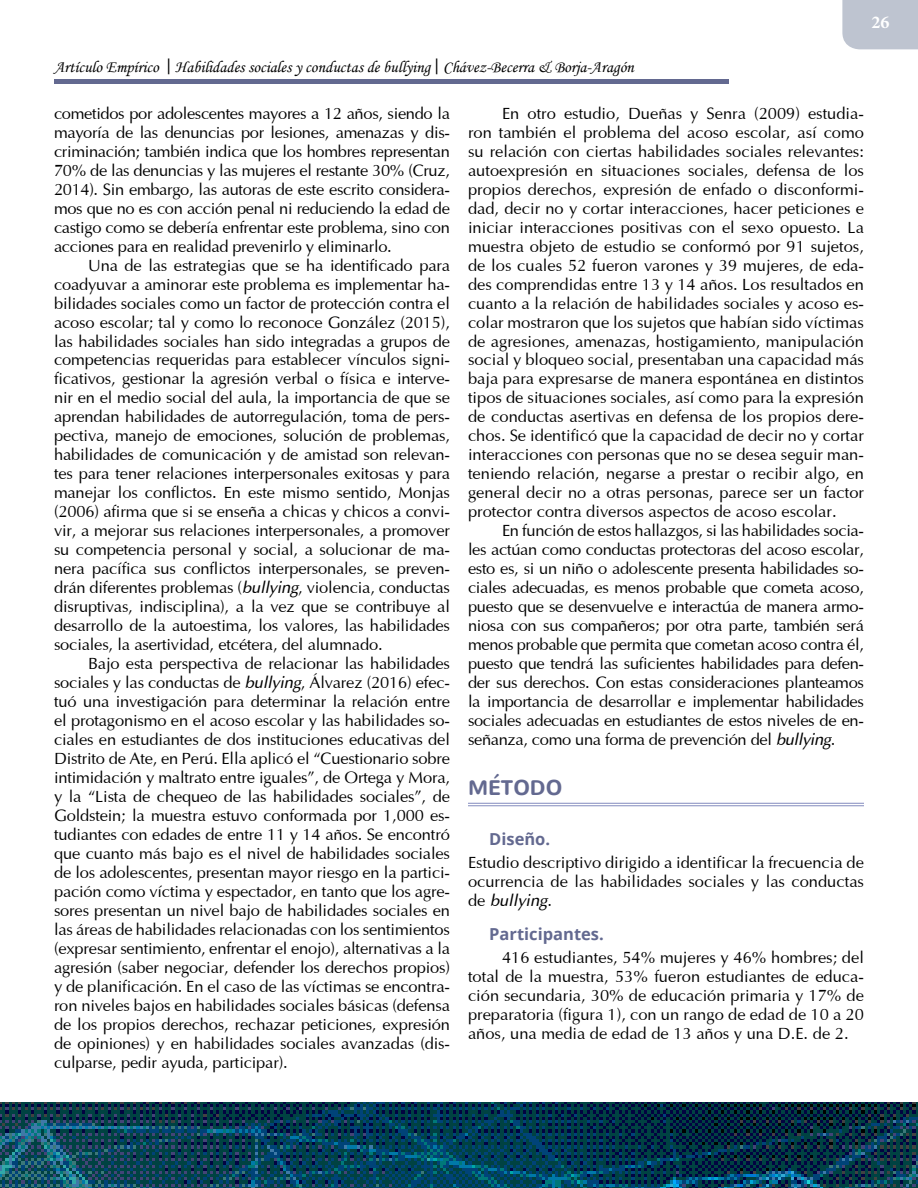
<style>
.page{position:relative;width:918px;height:1188px;background:#fff}
.page>*{position:absolute;margin:0;border:0;box-sizing:border-box;transform-origin:0 0}
.Nivel_1{font:800 21px "Nunito";color:#636990}
.t1{font:700 18px "Minion Pro";color:#fff}
.t2{font:16.5px/18.9px "Optima";letter-spacing:-.01em;color:#000;text-align:justify}
.t3{font:16.5px "Monotype Corsiva";color:#000}
.Nivel_2{font:700 16.5px "Open Sans";color:#636990}
.s1{font-family:"Soberana Sans";font-size:15px}
.s2{font-style:italic}
</style>
<div class="page">
<div style="left:54px;top:79px;width:675px;height:5px;background:#636990"></div>
<div style="left:842px;top:0;width:76px;height:49px;background:#bec4d0"></div>
<img style="left:0;top:1103px;width:918px;height:85px">
<hr style="left:468px;top:803px;width:396px;height:1px;background:#838bbe">
<hr style="left:468px;top:806px;width:396px;height:1px;background:#838bbe">
<p class="t3" style="left:54px;top:57px;width:581px">Artículo Empírico <span class="s1">|</span> Habilidades sociales y conductas de bullying <span class="s1">|</span> Chávez-Becerra &amp; Borja-Aragón</p>
<p class="t1" style="left:872px;top:10px;width:19px">26</p>
<p class="t2" style="left:54px;top:103px;width:397px">cometidos por adolescentes mayores a 12 años, siendo la mayoría de las denuncias por lesiones, amenazas y dis&shy;criminación; también indica que los hombres representan 70% de las denuncias y las mujeres el restante 30% (Cruz, 2014). Sin embargo, las autoras de este escrito considera&shy;mos que no es con acción penal ni reduciendo la edad de castigo como se debería enfrentar este problema, sino con acciones para en realidad prevenirlo y eliminarlo.</p>
<p class="t2" style="left:54px;top:254px;width:398px;text-indent:34px">Una de las estrategias que se ha identificado para coadyuvar a aminorar este problema es implementar ha&shy;bilidades sociales como un factor de protección contra el acoso escolar; tal y como lo reconoce González (2015), las habilidades sociales han sido integradas a grupos de competencias requeridas para establecer vínculos signi&shy;ficativos, gestionar la agresión verbal o física e interve&shy;nir en el medio social del aula, la importancia de que se aprendan habilidades de autorregulación, toma de pers&shy;pectiva, manejo de emociones, solución de problemas, habilidades de comunicación y de amistad son relevan&shy;tes para tener relaciones interpersonales exitosas y para manejar los conflictos. En este mismo sentido, Monjas (2006) afirma que si se enseña a chicas y chicos a convi&shy;vir, a mejorar sus relaciones interpersonales, a promover su competencia personal y social, a solucionar de ma&shy;nera pacífica sus conflictos interpersonales, se preven&shy;drán diferentes problemas (<span class="s2">bullying</span>, violencia, conductas disruptivas, indisciplina), a la vez que se contribuye al desarrollo de la autoestima, los valores, las habilidades sociales, la asertividad, etcétera, del alumnado.</p>
<p class="t2" style="left:54px;top:653px;width:398px;text-indent:34px">Bajo esta perspectiva de relacionar las habilidades sociales y las conductas de <span class="s2">bullying</span>, Álvarez (2016) efec&shy;tuó una investigación para determinar la relación entre el protagonismo en el acoso escolar y las habilidades so&shy;ciales en estudiantes de dos instituciones educativas del Distrito de Ate, en Perú. Ella aplicó el “Cuestionario sobre intimidación y maltrato entre iguales”, de Ortega y Mora, y la “Lista de chequeo de las habilidades sociales”, de Goldstein; la muestra estuvo conformada por 1,000 es&shy;tudiantes con edades de entre 11 y 14 años. Se encontró que cuanto más bajo es el nivel de habilidades sociales de los adolescentes, presentan mayor riesgo en la partici&shy;pación como víctima y espectador, en tanto que los agre&shy;sores presentan un nivel bajo de habilidades sociales en las áreas de habilidades relacionadas con los sentimientos (expresar sentimiento, enfrentar el enojo), alternativas a la agresión (saber negociar, defender los derechos propios) y de planificación. En el caso de las víctimas se encontra&shy;ron niveles bajos en habilidades sociales básicas (defensa de los propios derechos, rechazar peticiones, expresión de opiniones) y en habilidades sociales avanzadas (dis&shy;culparse, pedir ayuda, participar).</p>
<p class="t2" style="left:468px;top:103px;width:398px;text-indent:34px">En otro estudio, Dueñas y Senra (2009) estudia&shy;ron también el problema del acoso escolar, así como su relación con ciertas habilidades sociales relevantes: autoexpresión en situaciones sociales, defensa de los propios derechos, expresión de enfado o disconformi&shy;dad, decir no y cortar interacciones, hacer peticiones e iniciar interacciones positivas con el sexo opuesto. La muestra objeto de estudio se conformó por 91 sujetos, de los cuales 52 fueron varones y 39 mujeres, de eda&shy;des comprendidas entre 13 y 14 años. Los resultados en cuanto a la relación de habilidades sociales y acoso es&shy;colar mostraron que los sujetos que habían sido víctimas de agresiones, amenazas, hostigamiento, manipulación social y bloqueo social, presentaban una capacidad más baja para expresarse de manera espontánea en distintos tipos de situaciones sociales, así como para la expresión de conductas asertivas en defensa de los propios dere&shy;chos. Se identificó que la capacidad de decir no y cortar interacciones con personas que no se desea seguir man&shy;teniendo relación, negarse a prestar o recibir algo, en general decir no a otras personas, parece ser un factor protector contra diversos aspectos de acoso escolar.</p>
<p class="t2" style="left:468px;top:520px;width:398px;text-indent:34px">En función de estos hallazgos, si las habilidades socia&shy;les actúan como conductas protectoras del acoso escolar, esto es, si un niño o adolescente presenta habilidades so&shy;ciales adecuadas, es menos probable que cometa acoso, puesto que se desenvuelve e interactúa de manera armo&shy;niosa con sus compañeros; por otra parte, también será menos probable que permita que cometan acoso contra él, puesto que tendrá las suficientes habilidades para defen&shy;der sus derechos. Con estas consideraciones planteamos la importancia de desarrollar e implementar habilidades sociales adecuadas en estudiantes de estos niveles de en&shy;señanza, como una forma de prevención del <span class="s2">bullying</span>.</p>
<p class="Nivel_1" style="left:468px;top:768px;width:49px">MÉTODO</p>
<p class="Nivel_2" style="left:489px;top:827px;width:62px">Diseño.</p>
<p class="t2" style="left:468px;top:852px;width:398px">Estudio descriptivo dirigido a identificar la frecuencia de ocurrencia de las habilidades sociales y las conductas de <span class="s2">bullying</span>.</p>
<p class="Nivel_2" style="left:489px;top:922px;width:116px">Participantes.</p>
<p class="t2" style="left:468px;top:947px;width:398px;text-indent:34px">416 estudiantes, 54% mujeres y 46% hombres; del total de la muestra, 53% fueron estudiantes de educa&shy;ción secundaria, 30% de educación primaria y 17% de preparatoria (figura 1), con un rango de edad de 10 a 20 años, una media de edad de 13 años y una D.E. de 2.</p>
</div>
